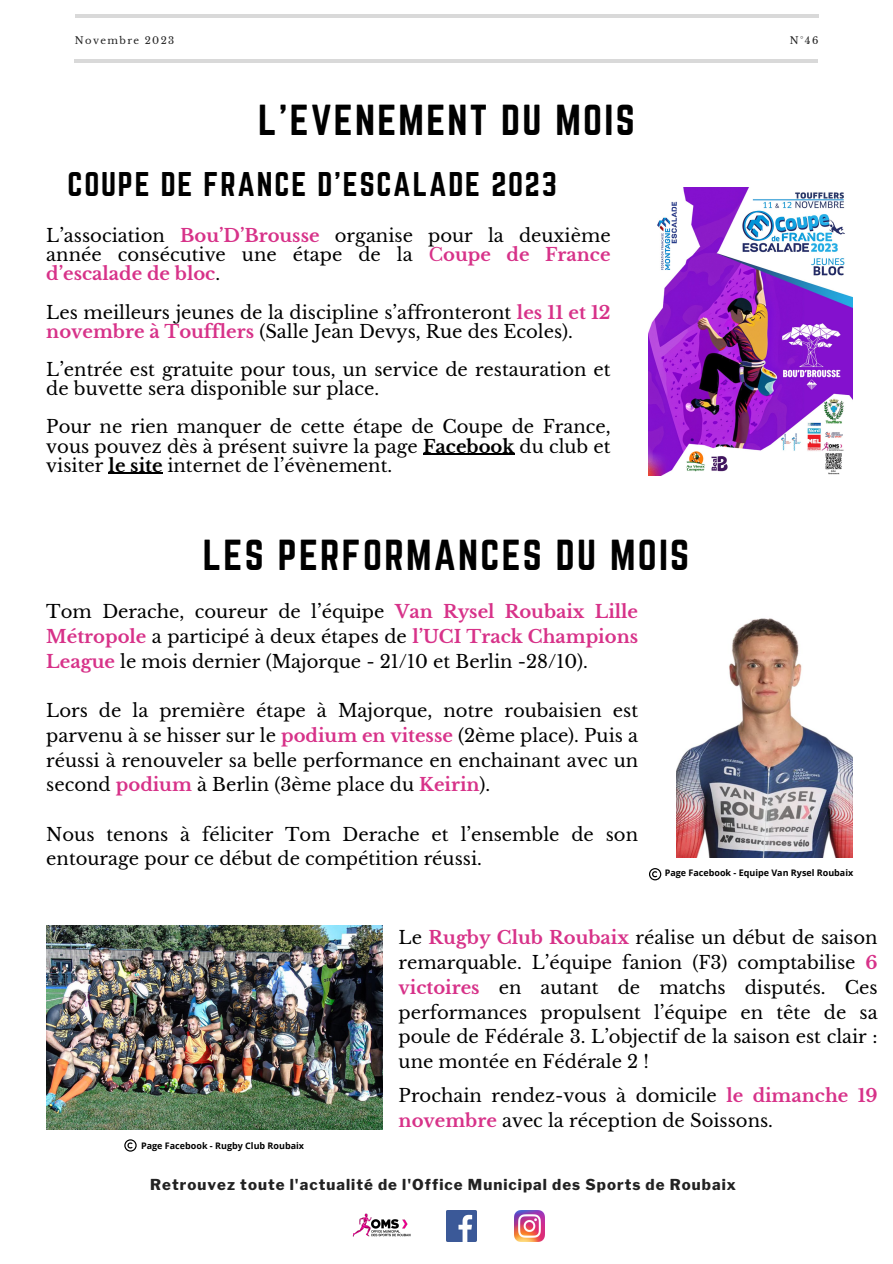
<style>
.page{position:relative;width:893px;height:1264px;background:#fff}
.page>*{position:absolute;margin:0;border:0;box-sizing:border-box;transform-origin:0 0}
.t1{font:37.95px "Norwester";letter-spacing:.06em;color:#000}
.t2{font:30px "Norwester";letter-spacing:.06em;color:#000}
.t3{font:18px/24.8px "Libre Baskerville";color:#000;text-align:justify}
.t4{font:800 15px "Libre Franklin";letter-spacing:.07em;color:#222}
.t5{font:9.9px "Libre Baskerville";letter-spacing:.14em;color:#222}
.t6{font:700 9px "Open Sans";color:#000}
.s1{font-weight:700;color:#d73289}
.s2{color:#d73289}
.s3{font-weight:700}
</style>
<div class="page">
<img style="left:446px;top:1210px;width:30px;height:30px">
<img style="left:352px;top:1213px;width:59px;height:24px">
<hr style="left:74px;top:59px;width:743px;height:4px;background:#d9d9d9">
<hr style="left:75px;top:14px;width:743px;height:3px;background:#000">
<img style="left:514px;top:1210px;width:30px;height:30px">
<img style="left:649px;top:187px;width:203px;height:288px">
<img style="left:676px;top:618px;width:176px;height:239px">
<img style="left:46px;top:925px;width:336px;height:204px">
<svg style="left:124px;top:1139px;width:13px;height:12px"></svg>
<hr style="left:423px;top:453px;width:91px;height:2px;background:#000">
<hr style="left:109px;top:473px;width:54px;height:1px;background:#000">
<svg style="left:649px;top:868px;width:12px;height:12px"></svg>
<p class="t5" style="left:75px;top:34px;width:101px">Novembre 2023</p>
<p class="t5" style="left:789px;top:34px;width:30px">N°46</p>
<p class="t1" style="left:258px;top:97px;width:378px">L'EVENEMENT DU MOIS</p>
<p class="t2" style="left:68px;top:166px;width:490px">COUPE DE FRANCE D’ESCALADE 2023</p>
<p class="t3" style="left:46px;top:226px;width:566px;line-height:19px">L’association <span class="s1">Bou’D’Brousse</span> organise pour la deuxième année consécutive une étape de la <span class="s2">C</span><span class="s1">oupe de France d’escalade de bloc</span>.</p>
<p class="t3" style="left:46px;top:303px;width:566px;line-height:19px">Les meilleurs jeunes de la discipline s’affronteront <span class="s1">les 11 et 12 novembre à Toufflers</span> (Salle Jean Devys, Rue des Ecoles).</p>
<p class="t3" style="left:46px;top:360px;width:566px;line-height:19px">L’entrée est gratuite pour tous, un service de restauration et de buvette sera disponible sur place.</p>
<p class="t3" style="left:46px;top:417px;width:566px;line-height:19px">Pour ne rien manquer de cette étape de Coupe de France, vous pouvez dès à présent suivre la page <span class="s3">Facebook</span> du club et visiter <span class="s3">le site</span> internet de l’évènement.</p>
<p class="t1" style="left:203px;top:532px;width:488px">LES PERFORMANCES DU MOIS</p>
<p class="t3" style="left:46px;top:599px;width:593px">Tom Derache, coureur de l’équipe <span class="s1">Van Rysel Roubaix Lille Métropole</span> a participé à deux étapes de <span class="s1">l’UCI Track Champions League</span> le mois dernier (Majorque - 21/10 et Berlin -28/10).</p>
<p class="t3" style="left:46px;top:698px;width:593px">Lors de la première étape à Majorque, notre roubaisien est parvenu à se hisser sur le <span class="s1">podium en vitesse</span> (2ème place). Puis a réussi à renouveler sa belle performance en enchainant avec un second <span class="s1">podium</span> à Berlin (3ème place du <span class="s1">Keirin</span>).</p>
<p class="t3" style="left:46px;top:822px;width:593px">Nous tenons à féliciter Tom Derache et l’ensemble de son entourage pour ce début de compétition réussi.</p>
<p class="t6" style="left:664px;top:866px;width:190px">Page Facebook - Equipe Van Rysel Roubaix</p>
<p class="t6" style="left:141px;top:1138px;width:164px">Page Facebook - Rugby Club Roubaix</p>
<p class="t3" style="left:398px;top:925px;width:480px">Le <span class="s1">Rugby Club Roubaix</span> réalise un début de saison remarquable. L’équipe fanion (F3) comptabilise <span class="s1">6 victoires</span> en autant de matchs disputés. Ces performances propulsent l’équipe en tête de sa poule de Fédérale 3. L’objectif de la saison est clair : une montée en Fédérale 2 !</p>
<p class="t3" style="left:398px;top:1083px;width:480px">Prochain rendez-vous à domicile <span class="s1">le dimanche 19 novembre</span> avec la réception de Soissons.</p>
<p class="t4" style="left:150px;top:1175px;width:587px">Retrouvez toute l'actualité de l'Office Municipal des Sports de Roubaix</p>
</div>
